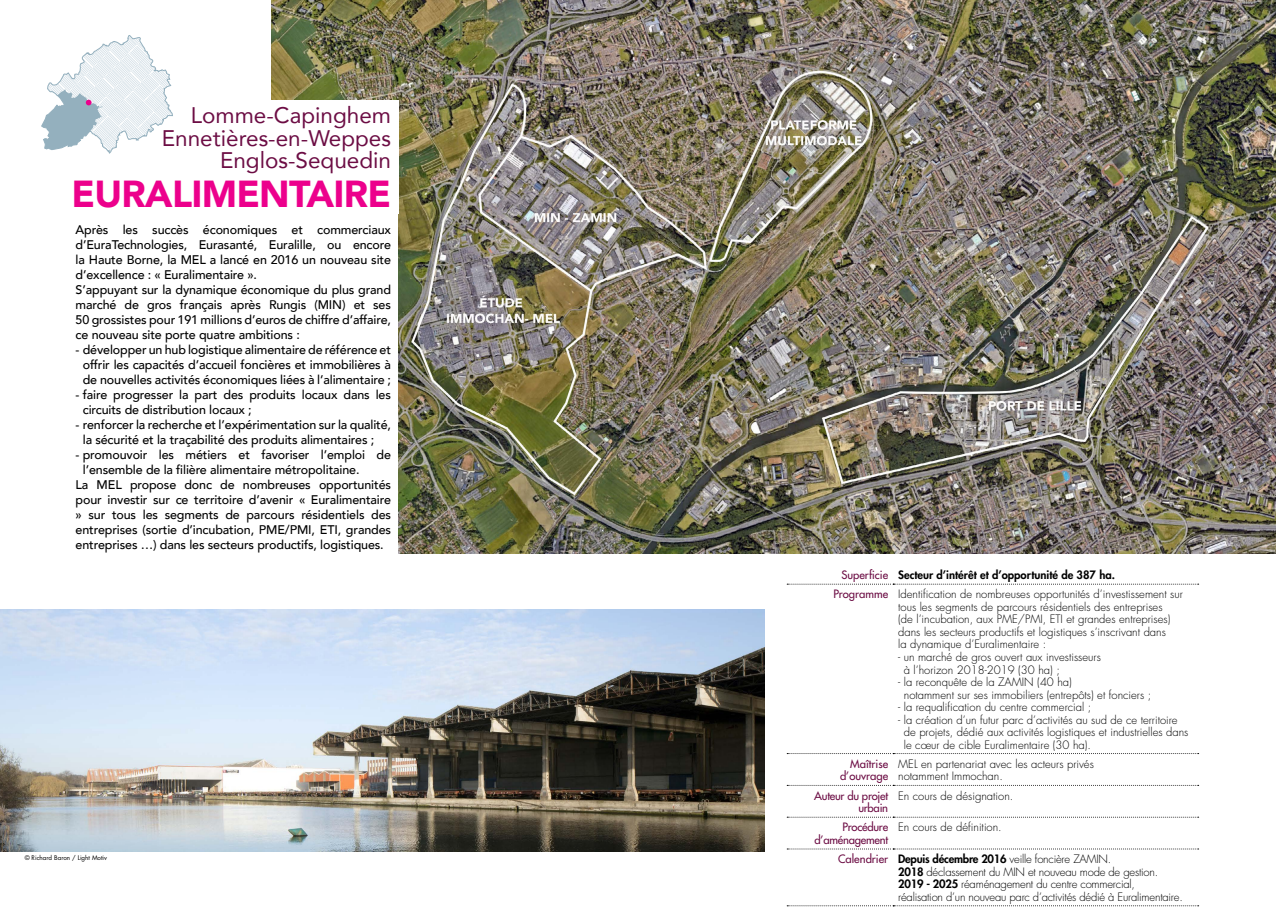
<style>
.page{position:relative;width:1276px;height:922px;background:#fff}
.page>*{position:absolute;margin:0;border:0;box-sizing:border-box;transform-origin:0 0}
.t1{font:900 37.5px "Avenir";letter-spacing:-.02em;color:#ec008c}
.t2{font:22.5px/22.5px "Avenir";color:#6c0d44;text-align:right}
.t3{font:500 12.5px/15px "Avenir";letter-spacing:-.01em;color:#000}
.t4{font:300 11.25px/12.5px "Futura Std";color:#000}
.t5{font:300 11.25px/12.5px "Futura Std";letter-spacing:-.02em;color:#000}
.t6{font:500 11.25px/12.5px "Futura Std";letter-spacing:-.02em;color:#6c0d44;text-align:right}
.t7{font:500 11.25px/12.5px "Futura Std";color:#6c0d44;text-align:right}
.t8{font:6.25px "Futura Std";color:#000}
.s1{font-weight:500;color:#6c0d44}
.s2{font-weight:800}
</style>
<div class="page">
<img style="left:272px;top:0;width:1004px;height:553px">
<div style="left:0;top:100px;width:398px;height:114px;background:#fff"></div>
<svg style="left:41px;top:35px;width:132px;height:118px"></svg>
<div style="left:69px;top:214px;width:329px;height:341px;background:#fff"></div>
<svg style="left:787px;top:583px;width:411px;height:1px"></svg>
<svg style="left:787px;top:753px;width:411px;height:1px"></svg>
<svg style="left:787px;top:784px;width:349px;height:1px"></svg>
<svg style="left:787px;top:816px;width:411px;height:1px"></svg>
<svg style="left:787px;top:848px;width:411px;height:1px"></svg>
<svg style="left:787px;top:905px;width:411px;height:1px"></svg>
<img style="left:0;top:609px;width:764px;height:241px">
<h2 class="t2" style="left:162px;top:103px;width:231px">Lomme-Capinghem<br>Ennetières-en-Weppes<br>Englos-Sequedin</h2>
<h1 class="t1" style="left:71px;top:162px;width:321px">EURALIMENTAIRE</h1>
<p class="t3" style="left:76px;top:221px;width:317px">Après les succès économiques et commerciaux d’EuraTechnologies, Eurasanté, Euralille, ou encore la Haute Borne, la MEL a lancé en 2016 un nouveau site d’excellence : « Euralimentaire ».<br>S’appuyant sur la dynamique économique du plus grand marché de gros français après Rungis (MIN) et ses 50 grossistes pour 191 millions d’euros de chiffre d’affaire, ce nouveau site porte quatre ambitions :</p>
<p class="t3" style="left:76px;top:341px;width:317px;text-align:center">- développer un hub logistique alimentaire de référence et offrir les capacités d’accueil foncières et immobilières à de nouvelles activités économiques liées à l’alimentaire ;</p>
<p class="t3" style="left:83px;top:386px;width:310px;text-indent:-7px">- faire progresser la part des produits locaux dans les circuits de distribution locaux ;</p>
<p class="t3" style="left:83px;top:416px;width:310px;text-indent:-7px">- renforcer la recherche et l’expérimentation sur la qualité, la sécurité et la traçabilité des produits alimentaires ;</p>
<p class="t3" style="left:76px;top:446px;width:317px">- promouvoir les métiers et favoriser l’emploi de</p>
<p class="t3" style="left:83px;top:461px;width:278px">l’ensemble de la filière alimentaire métropolitaine.</p>
<p class="t3" style="left:76px;top:476px;width:317px">La MEL propose donc de nombreuses opportunités</p>
<p class="t3" style="left:76px;top:491px;width:317px">pour investir sur ce territoire d’avenir « Euralimentaire</p>
<p class="t3" style="left:76px;top:506px;width:317px">» sur tous les segments de parcours résidentiels des</p>
<p class="t3" style="left:76px;top:521px;width:317px">entreprises (sortie d’incubation, PME/PMI, ETI, grandes</p>
<p class="t3" style="left:76px;top:536px;width:310px">entreprises …) dans les secteurs productifs, logistiques.</p>
<p class="t8" style="left:25px;top:853px;width:84px">© Richard Baron / Light Motiv</p>
<p class="t4" style="left:833px;top:565px;width:351px;line-height:19.2px;text-indent:8px"><span class="s1">Superficie</span> <span class="s2">Secteur d’intérêt et d’opportunité de 387 ha.<br></span><span class="s1">Programme</span> Identification de nombreuses opportunités d’investissement sur</p>
<p class="t4" style="left:898px;top:600px;width:274px">tous les segments de parcours résidentiels des entreprises (de l’incubation, aux PME/PMI, ETI et grandes entreprises) dans les secteurs productifs et logistiques s’inscrivant dans la dynamique d’Euralimentaire :</p>
<p class="t4" style="left:904px;top:650px;width:199px;text-indent:-6px">- un marché de gros ouvert aux investisseurs à l’horizon 2018-2019 (30 ha) ;</p>
<p class="t4" style="left:904px;top:675px;width:249px;text-indent:-6px">- la reconquête de la ZAMIN (40 ha)<br>notamment sur ses immobiliers (entrepôts) et fonciers ;</p>
<p class="t4" style="left:898px;top:700px;width:195px">- la requalification du centre commercial ;</p>
<p class="t4" style="left:904px;top:713px;width:286px;text-indent:-6px">- la création d’un futur parc d’activités au sud de ce territoire de projets, dédié aux activités logistiques et industrielles dans le cœur de cible Euralimentaire (30 ha).</p>
<p class="t7" style="left:840px;top:757px;width:50px">Maîtrise d’ouvrage</p>
<p class="t4" style="left:898px;top:757px;width:197px">MEL en partenariat avec les acteurs privés notamment Immochan.</p>
<p class="t6" style="left:814px;top:789px;width:76px">Auteur du projet urbain</p>
<p class="t4" style="left:898px;top:789px;width:117px">En cours de désignation.</p>
<p class="t6" style="left:814px;top:820px;width:75px">Procédure d’aménagement</p>
<p class="t4" style="left:898px;top:821px;width:105px">En cours de définition.</p>
<p class="t5" style="left:898px;top:853px;width:286px;text-indent:-60px"><span class="s1">Calendrier</span> <span class="s2">Depuis décembre 2016</span> veille foncière ZAMIN.<br><span class="s2">2018</span> déclassement du MIN et nouveau mode de gestion.<br><span class="s2">2019 - 2025</span> réaménagement du centre commercial,<br>réalisation d’un nouveau parc d’activités dédié à Euralimentaire.</p>
</div>
